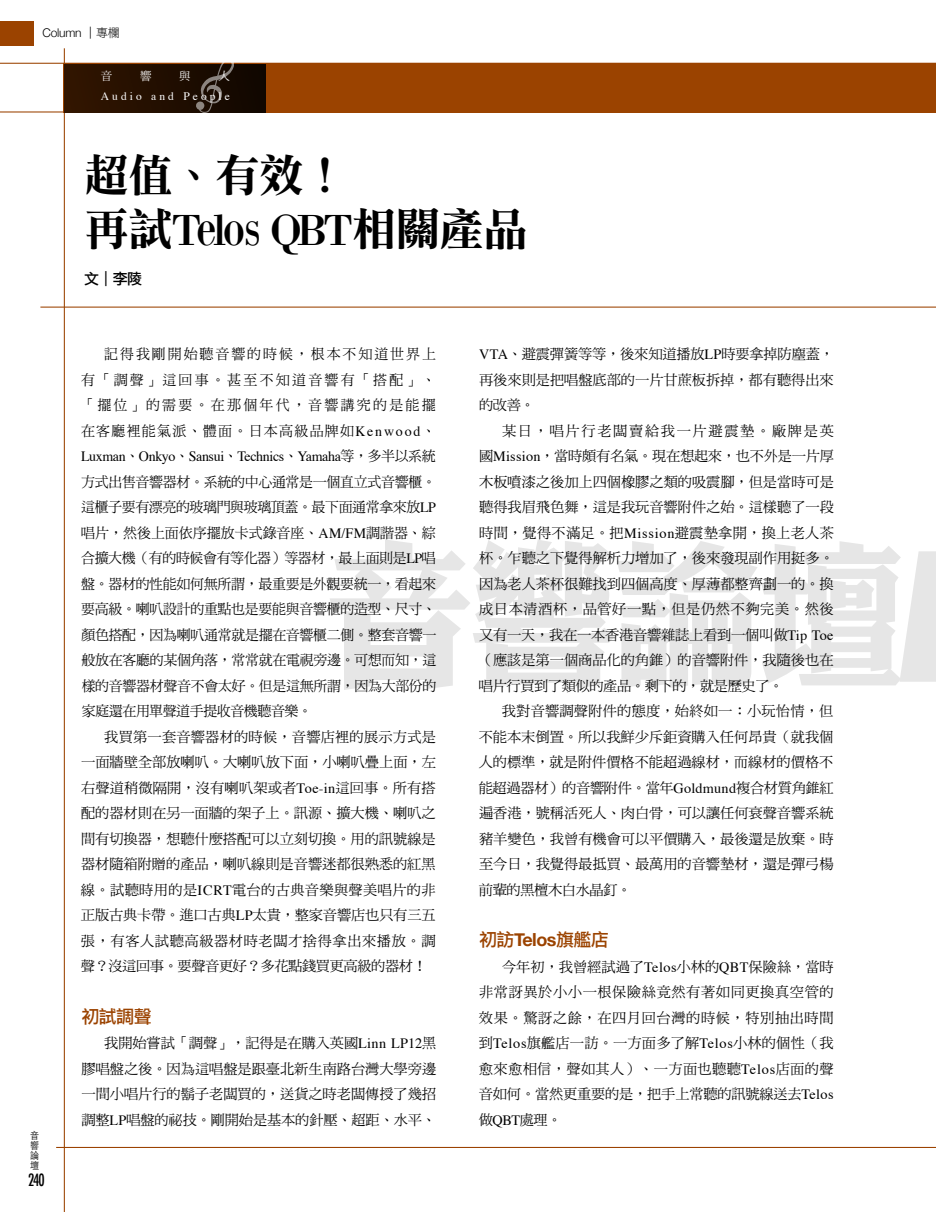
<style>
.page{position:relative;width:936px;height:1212px;background:#fff}
.page>*{position:absolute;margin:0;border:0;box-sizing:border-box;transform-origin:0 0}
.t1{font:157.5px "DF Li King Hei Std W8";color:#000;scale:.94 1}
.t2{font:45px "Bodoni XT";letter-spacing:-.08em;color:#000}
.t3{font:45px "DF Li Song Std W7";color:#000}
.t4{font:18px "DF Li Hei Std W5";letter-spacing:-.03em;color:#9b4300}
.t5{font:500 condensed 16.5px "Futura";color:#000;scale:.91 1}
.t6{font:15px "DF Li Hei Std W5";color:#000}
.t7{font:14.25px/25.5px "DF Ming Std W5";letter-spacing:-.005em;color:#000;text-align:justify}
.t8{font:14.25px "Times";letter-spacing:-.025em;color:#000}
.t9{font:300 12px "Helvetica Neue";letter-spacing:-.02em;color:#000}
.t10{font:11.4px "Times";letter-spacing:.27em;color:#fff}
.t11{font:11.4px "DF Ming Std W5";color:#fff}
.t12{font:300 9.9px/10.2px "ST Heiti TC";color:#000;text-align:justify;scale:.91 1}
.s1{font-family:"DF Li Hei Std W3";font-weight:400}
.s2{font-family:"DF Li Song Std W7"}
.s3{font-family:"Times"}
.s4{font-family:"DF Ming Std W5"}
.s5{font-family:"Helvetica Neue";font-weight:700}
</style>
<div class="page">
<div style="left:0;top:21px;width:33px;height:24px;background:#9b4300"></div>
<div style="left:64px;top:63px;width:871px;height:50px;background:#9b4300"></div>
<hr style="left:40px;top:307px;width:895px;height:1px;background:#9b4300">
<hr style="left:64px;top:48px;width:1px;height:1164px;background:#9b4300">
<hr style="left:56px;top:1147px;width:879px;height:1px;background:#9b4300">
<hr style="left:0;top:111px;width:935px;height:2px;background:#9b4300">
<hr style="left:0;top:63px;width:935px;height:1px;background:#9b4300">
<svg style="left:65px;top:64px;width:201px;height:49px;background:#230e00"></svg>
<svg style="left:196px;top:62px;width:38px;height:51px;background:#35271d"></svg>
<p class="t9" style="left:43px;top:23px;width:79px">Column <span class="s1">｜專欄</span></p>
<p class="t11" style="left:101px;top:70px;width:13px">音</p>
<p class="t11" style="left:140px;top:70px;width:13px">響</p>
<p class="t11" style="left:179px;top:70px;width:13px">與</p>
<p class="t11" style="left:218px;top:70px;width:13px">人</p>
<p class="t10" style="left:101px;top:86px;width:130px">Audio and People</p>
<h2 class="t3" style="left:84px;top:150px;width:265px">超值、有效！</h2>
<h2 class="t2" style="left:84px;top:202px;width:445px"><span class="s2">再試</span>Telos QBT<span class="s2">相關產品</span></h2>
<p class="t6" style="left:84px;top:271px;width:60px">文｜李陵</p>
<p class="t12" style="left:30px;top:1129px;width:11px">音響論壇</p>
<p class="t5" style="left:28px;top:1170px;width:20px">240</p>
<p class="t7" style="left:81px;top:341px;width:356px;text-indent:23px">記得我剛開始聽音響的時候，根本不知道世界上有「調聲」這回事。甚至不知道音響有「搭配」、「擺位」的需要。在那個年代，音響講究的是能擺在客廳裡能氣派、體面。日本高級品牌如<span class="s3">Kenwood</span>、</p>
<p class="t8" style="left:81px;top:443px;width:356px">Luxman<span class="s4">、</span>Onkyo<span class="s4">、</span>Sansui<span class="s4">、</span>Technics<span class="s4">、</span>Yamaha<span class="s4">等，多半以系統</span></p>
<p class="t7" style="left:81px;top:469px;width:357px">方式出售音響器材。系統的中心通常是一個直立式音響櫃。這櫃子要有漂亮的玻璃門與玻璃頂蓋。最下面通常拿來放<span class="s3">LP</span>唱片，然後上面依序擺放卡式錄音座、<span class="s3">AM/FM</span>調諧器、綜合擴大機（有的時候會有等化器）等器材，最上面則是<span class="s3">LP</span>唱盤。器材的性能如何無所謂，最重要是外觀要統一，看起來要高級。喇叭設計的重點也是要能與音響櫃的造型、尺寸、顏色搭配，因為喇叭通常就是擺在音響櫃二側。整套音響一般放在客廳的某個角落，常常就在電視旁邊。可想而知，這樣的音響器材聲音不會太好。但是這無所謂，因為大部份的家庭還在用單聲道手提收音機聽音樂。</p>
<p class="t7" style="left:81px;top:724px;width:356px;text-indent:23px">我買第一套音響器材的時候，音響店裡的展示方式是一面牆壁全部放喇叭。大喇叭放下面，小喇叭疊上面，左右聲道稍微隔開，沒有喇叭架或者<span class="s3">Toe-in</span>這回事。所有搭配的器材則在另一面牆的架子上。訊源、擴大機、喇叭之間有切換器，想聽什麼搭配可以立刻切換。用的訊號線是器材隨箱附贈的產品，喇叭線則是音響迷都很熟悉的紅黑線。試聽時用的是<span class="s3">ICRT</span>電台的古典音樂與聲美唱片的非正版古典卡帶。進口古典<span class="s3">LP</span>太貴，整家音響店也只有三五張，有客人試聽高級器材時老闆才捨得拿出來播放。調聲？沒這回事。要聲音更好？多花點錢買更高級的器材！</p>
<p class="t4" style="left:81px;top:1006px;width:72px">初試調聲</p>
<p class="t7" style="left:81px;top:1030px;width:356px;text-indent:23px">我開始嘗試「調聲」，記得是在購入英國<span class="s3">Linn LP12</span>黑膠唱盤之後。因為這唱盤是跟臺北新生南路台灣大學旁邊一間小唱片行的鬍子老闆買的，送貨之時老闆傳授了幾招調整<span class="s3">LP</span>唱盤的祕技。剛開始是基本的針壓、超距、水平、</p>
<p class="t7" style="left:479px;top:341px;width:356px"><span class="s3">VTA</span>、避震彈簧等等，後來知道播放<span class="s3">LP</span>時要拿掉防塵蓋，再後來則是把唱盤底部的一片甘蔗板拆掉，都有聽得出來的改善。</p>
<p class="t7" style="left:479px;top:418px;width:356px;text-indent:23px">某日，唱片行老闆賣給我一片避震墊。廠牌是英國<span class="s3">Mission</span>，當時頗有名氣。現在想起來，也不外是一片厚木板噴漆之後加上四個橡膠之類的吸震腳，但是當時可是聽得我眉飛色舞，這是我玩音響附件之始。這樣聽了一段時間，覺得不滿足。把<span class="s3">Mission</span>避震墊拿開，換上老人茶杯。乍聽之下覺得解析力增加了，後來發現副作用挺多。因為老人茶杯很難找到四個高度、厚薄都整齊劃一的。換成日本清酒杯，品管好一點，但是仍然不夠完美。然後又有一天，我在一本香港音響雜誌上看到一個叫做<span class="s3">Tip Toe</span>（應該是第一個商品化的角錐）的音響附件，我隨後也在唱片行買到了類似的產品。剩下的，就是歷史了。</p>
<p class="t7" style="left:478px;top:698px;width:356px;text-indent:23px">我對音響調聲附件的態度，始終如一：小玩怡情，但不能本末倒置。所以我鮮少斥鉅資購入任何昂貴（就我個人的標準，就是附件價格不能超過線材，而線材的價格不能超過器材）的音響附件。當年<span class="s3">Goldmund</span>複合材質角錐紅遍香港，號稱活死人、肉白骨，可以讓任何衰聲音響系統豬羊變色，我曾有機會可以平價購入，最後還是放棄。時至今日，我覺得最抵買、最萬用的音響墊材，還是彈弓楊前輩的黑檀木白水晶釘。</p>
<p class="t4" style="left:479px;top:930px;width:131px">初訪<span class="s5">Telos</span>旗艦店</p>
<p class="t7" style="left:478px;top:953px;width:356px;text-indent:23px">今年初，我曾經試過了<span class="s3">Telos</span>小林的<span class="s3">QBT</span>保險絲，當時非常訝異於小小一根保險絲竟然有著如同更換真空管的效果。驚訝之餘，在四月回台灣的時候，特別抽出時間到<span class="s3">Telos</span>旗艦店一訪。一方面多了解<span class="s3">Telos</span>小林的個性（我愈來愈相信，聲如其人）、一方面也聽聽<span class="s3">Telos</span>店面的聲音如何。當然更重要的是，把手上常聽的訊號線送去<span class="s3">Telos</span>做<span class="s3">QBT</span>處理。</p>
<h1 class="t1" style="left:326px;top:529px;width:617px">音響論壇</h1>
</div>
